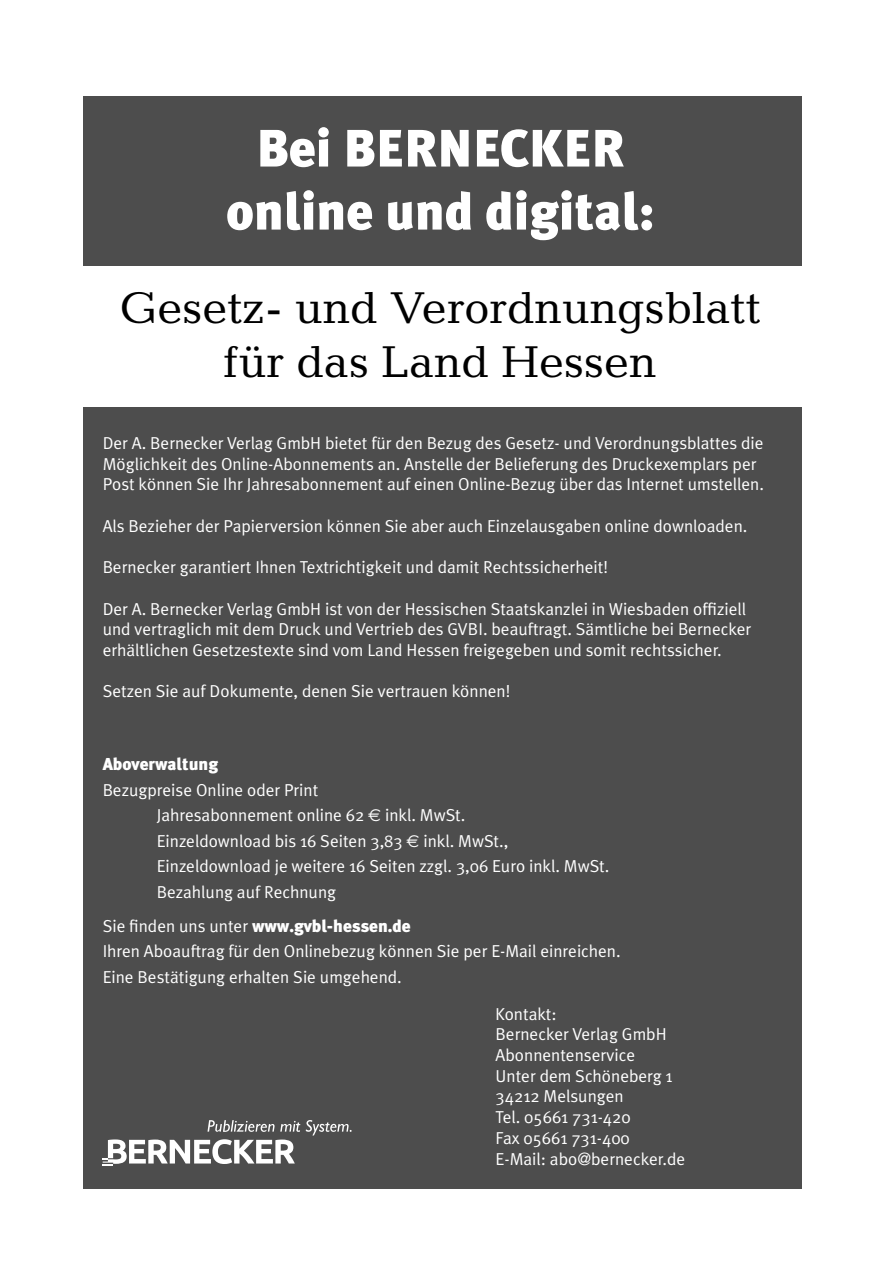
<style>
.page{position:relative;width:895px;height:1268px;background:#fff}
.page>*{position:absolute;margin:0;border:0;box-sizing:border-box;transform-origin:0 0}
.t1{font:52.5px/63px "Meta Plus Black Roman+FEJDZK";color:#fff;text-align:center}
.t2{font:45px/54px "Candida Roman+SCCFYK";color:#000;text-align:center}
.t3{font:17.25px/20.7px "Meta Plus Normal Roman+DXNLOR";color:#fff}
.t4{font:17.25px "Meta Plus Black Roman+FEJDZK";color:#fff}
.s1{font-family:"Euro Sans Regular+WVFWAV"}
.s2{font-family:"Meta Plus Normal Roman+DXNLOR"}
.s3{font-family:"Meta Plus Normal Roman+BMYQCL"}
</style>
<div class="page">
<div style="left:83px;top:97px;width:718px;height:1091px;background:#4d4d4d"></div>
<div style="left:83px;top:266px;width:718px;height:140px;background:#fff"></div>
<svg style="left:103px;top:1120px;width:248px;height:45px"></svg>
<h1 class="t1" style="left:226px;top:119px;width:430px">Bei BERNECKER online und digital:</h1>
<h2 class="t2" style="left:120px;top:286px;width:642px">Gesetz- und Verordnungsblatt für das Land Hessen</h2>
<p class="t3" style="left:103px;top:434px;width:662px">Der A. Bernecker Verlag GmbH bietet für den Bezug des Gesetz- und Verordnungsblattes die<br>Möglichkeit des Online-Abonnements an. Anstelle der Belieferung des Druckexemplars per<br>Post können Sie Ihr Jahresabonnement auf einen Online-Bezug über das Internet umstellen.</p>
<p class="t3" style="left:103px;top:516px;width:646px">Als Bezieher der Papierversion können Sie aber auch Einzelausgaben online downloaden.</p>
<p class="t3" style="left:103px;top:558px;width:506px">Bernecker garantiert Ihnen Textrichtigkeit und damit Rechtssicherheit!</p>
<p class="t3" style="left:103px;top:599px;width:650px">Der A. Bernecker Verlag GmbH ist von der Hessischen Staatskanzlei in Wiesbaden offiziell und vertraglich mit dem Druck und Vertrieb des GVBI. beauftragt. Sämtliche bei Bernecker erhältlichen Gesetzestexte sind vom Land Hessen freigegeben und somit rechtssicher.</p>
<p class="t3" style="left:103px;top:682px;width:409px">Setzen Sie auf Dokumente, denen Sie vertrauen können!</p>
<p class="t4" style="left:103px;top:756px;width:117px">Aboverwaltung</p>
<p class="t3" style="left:157px;top:778px;width:454px;line-height:25.5px;text-indent:-54px">Bezugpreise Online oder Print<br>Jahresabonnement online 62 <span class="s1">€</span> inkl. MwSt.<br>Einzeldownload bis 16 Seiten 3,83 <span class="s1">€</span> inkl. MwSt., Einzeldownload je weitere 16 Seiten zzgl. 3,06 Euro inkl. MwSt.<br>Bezahlung auf Rechnung</p>
<p class="t4" style="left:103px;top:918px;width:309px"><span class="s2">Sie finden uns unter</span> www.gvbl-hessen.de</p>
<p class="t3" style="left:103px;top:939px;width:519px;line-height:25.5px">Ihren Aboauftrag für den Onlinebezug können Sie per E-Mail einreichen.<br>Eine Bestätigung erhalten Sie umgehend.</p>
<p class="t3" style="left:495px;top:1004px;width:191px">Kontakt:<br>Bernecker Verlag GmbH<br>Abonnentenservice<br>Unter dem Schöneberg 1<br>34212 Melsungen<br>Tel. 05661 731-4<span class="s3">20<br></span>Fax 05661 731-400<br>E-Mail: abo@bernecker.de</p>
</div>
